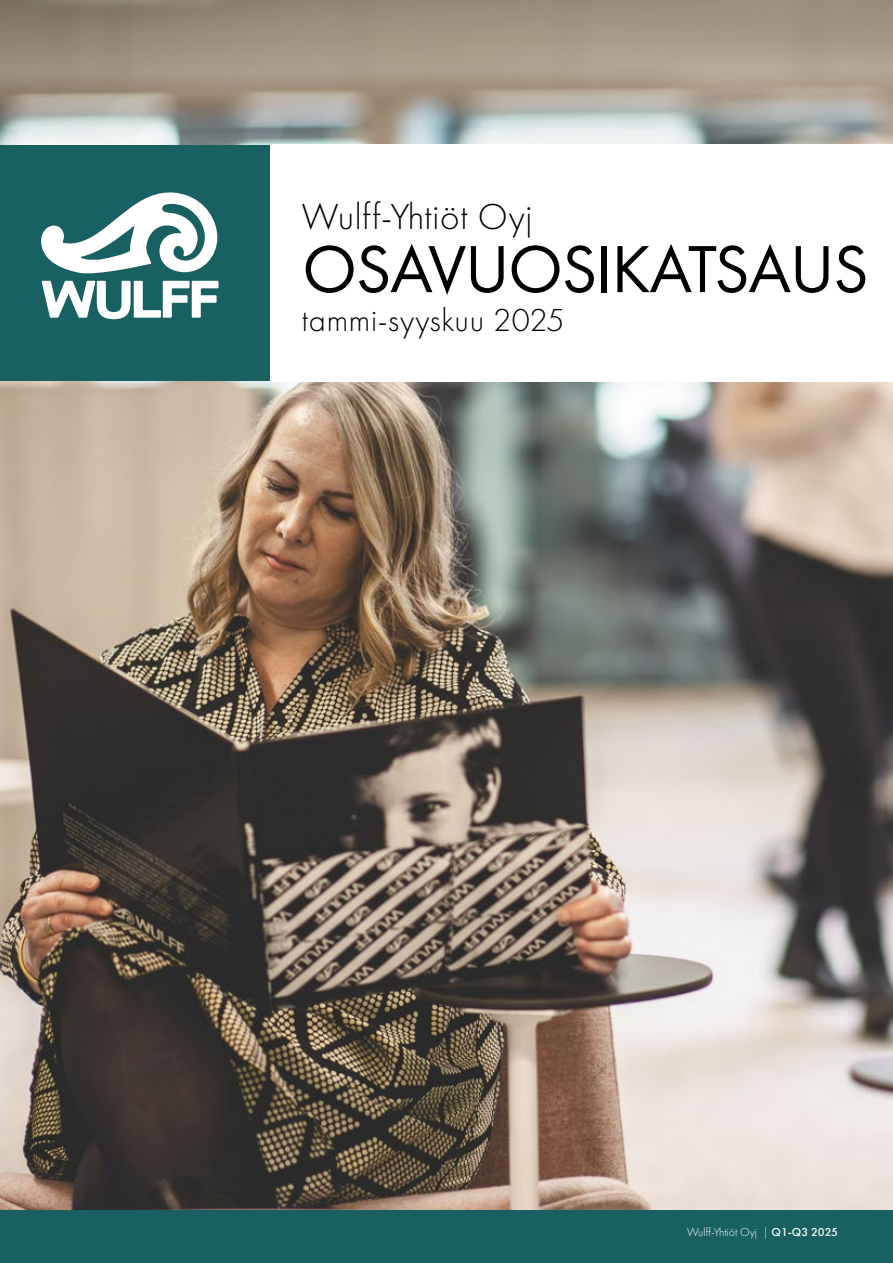
<style>
.page{position:relative;width:893px;height:1263px;background:#fff}
.page>*{position:absolute;margin:0;border:0;box-sizing:border-box;transform-origin:0 0}
.t1{font:69px "Futura PT";letter-spacing:-.02em;color:#000}
.t2{font:300 37.5px "Futura PT";letter-spacing:.02em;color:#000}
.t3{font:300 33px "Futura PT";letter-spacing:.02em;color:#000}
.t4{font:300 12px "Futura PT";color:#fff}
.s1{font-weight:500}
</style>
<div class="page">
<img style="left:0;top:0;width:893px;height:1211px">
<div style="left:270px;top:144px;width:623px;height:238px;background:#fff"></div>
<div style="left:0;top:145px;width:270px;height:236px;background:#196063"></div>
<svg style="left:41px;top:192px;width:178px;height:127px"></svg>
<div style="left:0;top:1211px;width:893px;height:52px;background:#196063"></div>
<p class="t2" style="left:302px;top:195px;width:232px">Wulff-Yhtiöt Oyj</p>
<p class="t1" style="left:302px;top:228px;width:568px">OSAVUOSIKATSAUS</p>
<p class="t3" style="left:302px;top:301px;width:264px">tammi-syyskuu 2025</p>
<p class="t4" style="left:687px;top:1225px;width:152px">Wulff-Yhtiöt Oyj | <span class="s1">Q1-Q3 2025</span></p>
</div>
